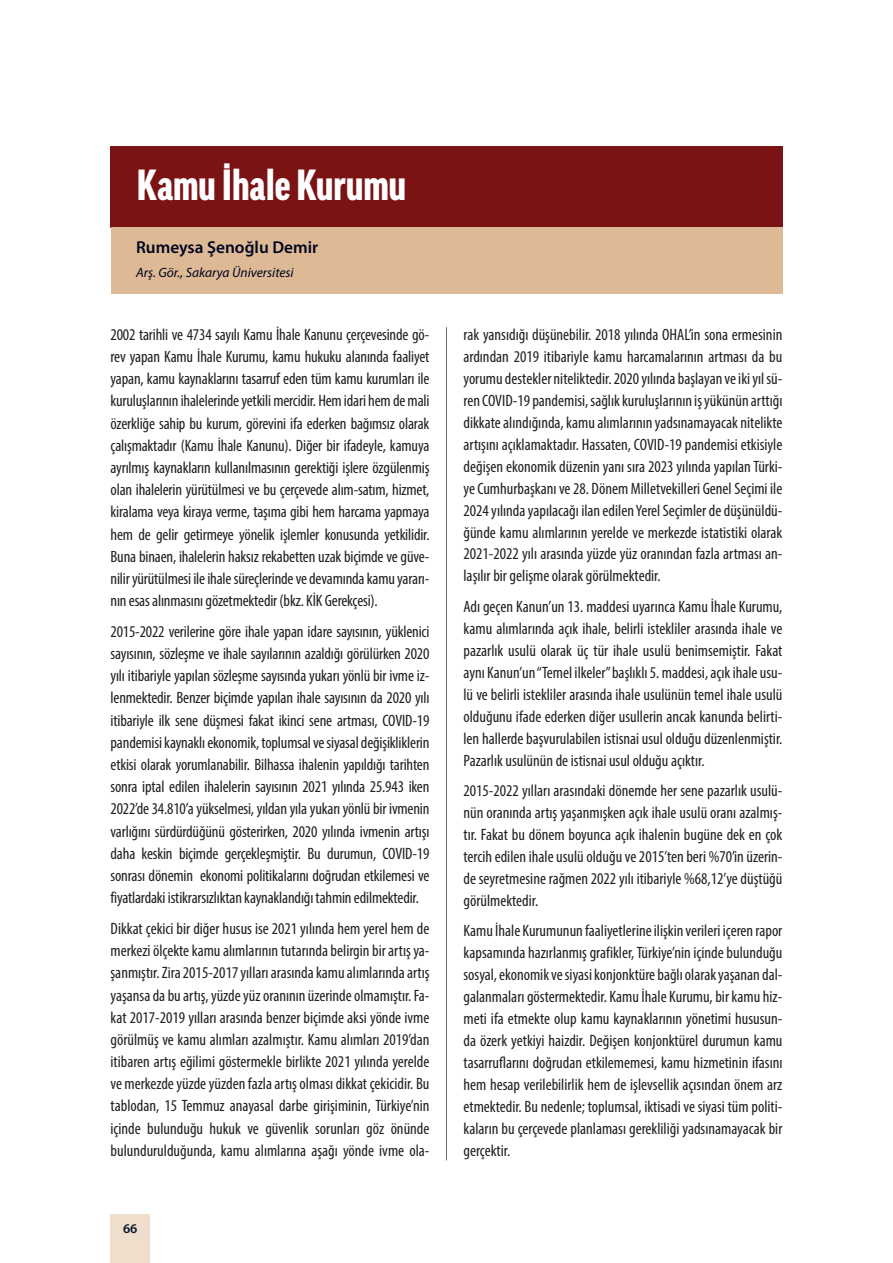
<style>
.page{position:relative;width:893px;height:1263px;background:#fff}
.page>*{position:absolute;margin:0;border:0;box-sizing:border-box;transform-origin:0 0}
.t1{font:900 condensed 42px "Good Pro";color:#fff}
.t2{font:600 17.25px "Myriad Pro";color:#000420}
.t3{font:condensed 16.5px/22.2px "Myriad Pro";color:#231f20;text-align:justify}
.t4{font:italic 13.5px "Myriad Pro";color:#000420}
.t5{font:600 13.5px "Myriad Pro";color:#0b162c}
</style>
<div class="page">
<div style="left:111px;top:1214px;width:39px;height:49px;background:#eedecb"></div>
<hr style="left:446px;top:327px;width:1px;height:833px;background:#696a79">
<div style="left:110px;top:146px;width:672px;height:81px;background:#7b1315"></div>
<div style="left:111px;top:227px;width:671px;height:43px;background:#ddba95"></div>
<div style="left:111px;top:257px;width:671px;height:36px;background:#ddba95"></div>
<h1 class="t1" style="left:137px;top:162px;width:271px">Kamu İhale Kurumu</h1>
<p class="t2" style="left:136px;top:236px;width:184px">Rumeysa Şenoğlu Demir</p>
<p class="t4" style="left:136px;top:264px;width:159px">Arş. Gör., Sakarya Üniversitesi</p>
<p class="t3" style="left:111px;top:323px;width:320px">2002 tarihli ve 4734 sayılı Kamu İhale Kanunu çerçevesinde gö&shy;rev yapan Kamu İhale Kurumu, kamu hukuku alanında faaliyet yapan, kamu kaynaklarını tasarruf eden tüm kamu kurumları ile kuruluşlarının ihalelerinde yetkili mercidir. Hem idari hem de mali özerkliğe sahip bu kurum, görevini ifa ederken bağımsız olarak çalışmaktadır (Kamu İhale Kanunu). Diğer bir ifadeyle, kamuya ayrılmış kaynakların kullanılmasının gerektiği işlere özgülenmiş olan ihalelerin yürütülmesi ve bu çerçevede alım-satım, hizmet, kiralama veya kiraya verme, taşıma gibi hem harcama yapmaya hem de gelir getirmeye yönelik işlemler konusunda yetkilidir.<br>Buna binaen, ihalelerin haksız rekabetten uzak biçimde ve güve&shy;nilir yürütülmesi ile ihale süreçlerinde ve devamında kamu yararı&shy;nın esas alınmasını gözetmektedir (bkz. KİK Gerekçesi).</p>
<p class="t3" style="left:111px;top:620px;width:320px">2015-2022 verilerine göre ihale yapan idare sayısının, yüklenici sayısının, sözleşme ve ihale sayılarının azaldığı görülürken 2020 yılı itibariyle yapılan sözleşme sayısında yukarı yönlü bir ivme iz&shy;lenmektedir. Benzer biçimde yapılan ihale sayısının da 2020 yılı itibariyle ilk sene düşmesi fakat ikinci sene artması, COVID-19 pandemisi kaynaklı ekonomik, toplumsal ve siyasal değişikliklerin etkisi olarak yorumlanabilir. Bilhassa ihalenin yapıldığı tarihten sonra iptal edilen ihalelerin sayısının 2021 yılında 25.943 iken 2022’de 34.810’a yükselmesi, yıldan yıla yukarı yönlü bir ivmenin varlığını sürdürdüğünü gösterirken, 2020 yılında ivmenin artışı daha keskin biçimde gerçekleşmiştir. Bu durumun, COVID-19 sonrası dönemin ekonomi politikalarını doğrudan etkilemesi ve fiyatlardaki istikrarsızlıktan kaynaklandığı tahmin edilmektedir.</p>
<p class="t3" style="left:111px;top:917px;width:320px">Dikkat çekici bir diğer husus ise 2021 yılında hem yerel hem de merkezi ölçekte kamu alımlarının tutarında belirgin bir artış ya&shy;şanmıştır. Zira 2015-2017 yılları arasında kamu alımlarında artış yaşansa da bu artış, yüzde yüz oranının üzerinde olmamıştır. Fa&shy;kat 2017-2019 yılları arasında benzer biçimde aksi yönde ivme görülmüş ve kamu alımları azalmıştır. Kamu alımları 2019’dan itibaren artış eğilimi göstermekle birlikte 2021 yılında yerelde ve merkezde yüzde yüzden fazla artış olması dikkat çekicidir. Bu tablodan, 15 Temmuz anayasal darbe girişiminin, Türkiye’nin içinde bulunduğu hukuk ve güvenlik sorunları göz önünde bulundurulduğunda, kamu alımlarına aşağı yönde ivme ola-</p>
<p class="t5" style="left:123px;top:1219px;width:16px">66</p>
<p class="t3" style="left:463px;top:323px;width:320px">rak yansıdığı düşünebilir. 2018 yılında OHAL’in sona ermesinin ardından 2019 itibariyle kamu harcamalarının artması da bu yorumu destekler niteliktedir. 2020 yılında başlayan ve iki yıl sü&shy;ren COVID-19 pandemisi, sağlık kuruluşlarının iş yükünün arttığı dikkate alındığında, kamu alımlarının yadsınamayacak nitelikte artışını açıklamaktadır. Hassaten, COVID-19 pandemisi etkisiyle değişen ekonomik düzenin yanı sıra 2023 yılında yapılan Türki&shy;ye Cumhurbaşkanı ve 28. Dönem Milletvekilleri Genel Seçimi ile 2024 yılında yapılacağı ilan edilen Yerel Seçimler de düşünüldü&shy;ğünde kamu alımlarının yerelde ve merkezde istatistiki olarak 2021-2022 yılı arasında yüzde yüz oranından fazla artması an&shy;laşılır bir gelişme olarak görülmektedir.</p>
<p class="t3" style="left:463px;top:595px;width:320px">Adı geçen Kanun’un 13. maddesi uyarınca Kamu İhale Kurumu, kamu alımlarında açık ihale, belirli istekliler arasında ihale ve pazarlık usulü olarak üç tür ihale usulü benimsemiştir. Fakat aynı Kanun’un “Temel ilkeler” başlıklı 5. maddesi, açık ihale usu&shy;lü ve belirli istekliler arasında ihale usulünün temel ihale usulü olduğunu ifade ederken diğer usullerin ancak kanunda belirti&shy;len hallerde başvurulabilen istisnai usul olduğu düzenlenmiştir.<br>Pazarlık usulünün de istisnai usul olduğu açıktır.</p>
<p class="t3" style="left:463px;top:779px;width:320px">2015-2022 yılları arasındaki dönemde her sene pazarlık usulü&shy;nün oranında artış yaşanmışken açık ihale usulü oranı azalmış&shy;tır. Fakat bu dönem boyunca açık ihalenin bugüne dek en çok tercih edilen ihale usulü olduğu ve 2015’ten beri %70’in üzerin&shy;de seyretmesine rağmen 2022 yılı itibariyle %68,12’ye düştüğü görülmektedir.</p>
<p class="t3" style="left:463px;top:920px;width:320px">Kamu İhale Kurumunun faaliyetlerine ilişkin verileri içeren rapor kapsamında hazırlanmış grafikler, Türkiye’nin içinde bulunduğu sosyal, ekonomik ve siyasi konjonktüre bağlı olarak yaşanan dal&shy;galanmaları göstermektedir. Kamu İhale Kurumu, bir kamu hiz&shy;meti ifa etmekte olup kamu kaynaklarının yönetimi hususun&shy;da özerk yetkiyi haizdir. Değişen konjonktürel durumun kamu tasarruflarını doğrudan etkilememesi, kamu hizmetinin ifasını hem hesap verilebilirlik hem de işlevsellik açısından önem arz etmektedir. Bu nedenle; toplumsal, iktisadi ve siyasi tüm politi&shy;kaların bu çerçevede planlaması gerekliliği yadsınamayacak bir gerçektir.</p>
</div>
